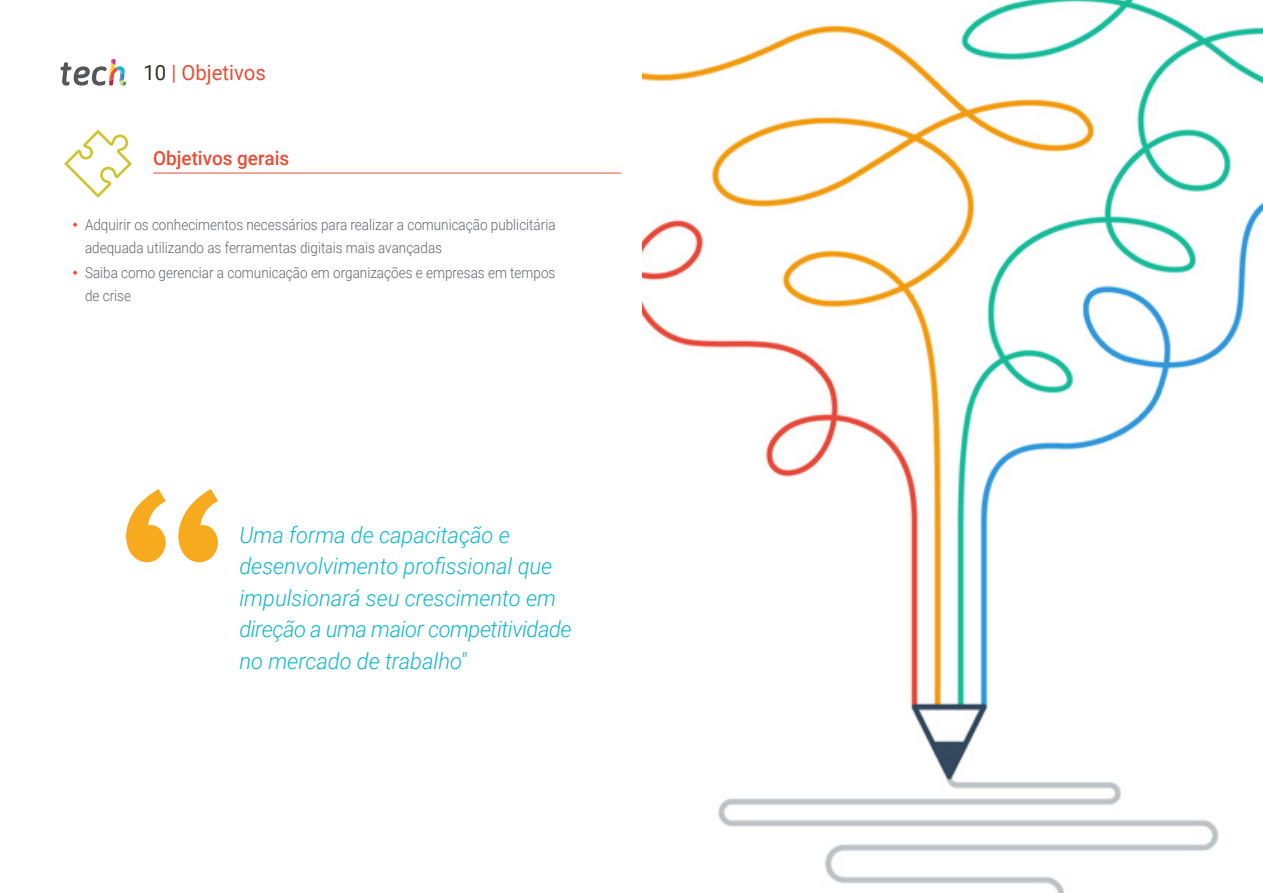
<style>
.page{position:relative;width:1263px;height:893px;background:#fff}
.page>*{position:absolute;margin:0;border:0;box-sizing:border-box;transform-origin:0 0}
.t1{font:italic 300 22.5px/31.5px "Roboto";color:#0fb6cf}
.t2{font:21px "Roboto";color:#e94d35}
.t3{font:500 19.5px "Roboto";color:#e94d35}
.t4{font:300 15px/22.5px "Roboto";color:#61646a;scale:.9 1}
.s1{color:#312e20}
</style>
<div class="page">
<svg style="left:61px;top:59px;width:65px;height:27px"></svg>
<hr style="left:153px;top:173px;width:468px;height:1px;background:#e94d35">
<svg style="left:64px;top:130px;width:68px;height:68px"></svg>
<img style="left:642px;top:0;width:621px;height:893px">
<svg style="left:126px;top:489px;width:92px;height:73px"></svg>
<h2 class="t2" style="left:144px;top:57px;width:124px"><span class="s1">10</span> | Objetivos</h2>
<h3 class="t3" style="left:153px;top:144px;width:138px">Objetivos gerais</h3>
<p class="t4" style="left:85px;top:213px;width:524px">Adquirir os conhecimentos necessários para realizar a comunicação publicitária adequada utilizando as ferramentas digitais mais avançadas</p>
<p class="t4" style="left:85px;top:261px;width:524px">Saiba como gerenciar a comunicação em organizações e empresas em tempos de crise</p>
<h1 class="t1" style="left:239px;top:518px;width:334px">Uma forma de capacitação e desenvolvimento profissional que impulsionará seu crescimento em direção a uma maior competitividade no mercado de trabalho"</h1>
</div>
